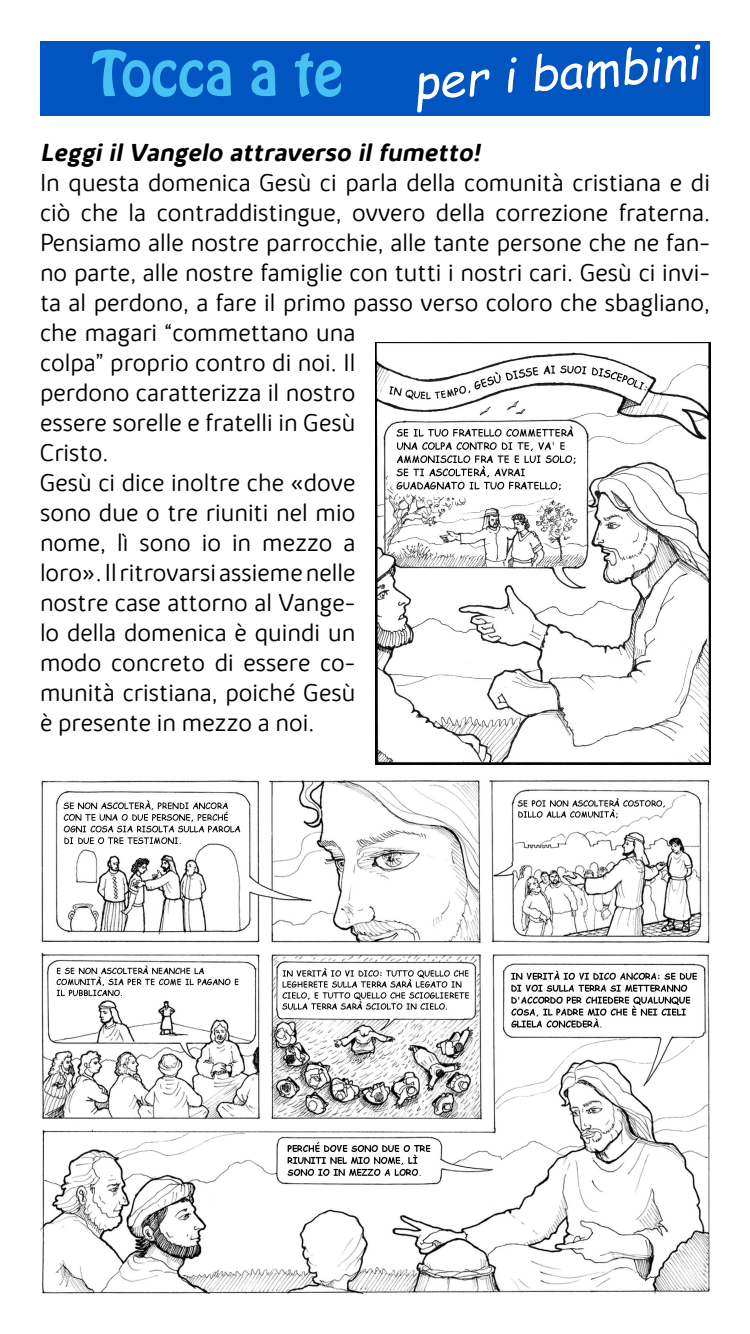
<style>
.page{position:relative;width:750px;height:1334px;background:#fff}
.page>*{position:absolute;margin:0;border:0;box-sizing:border-box;transform-origin:0 0}
.t1{font:55px "Hobo Std";color:#47c1f1}
.t2{font:italic 47.8px "Comic Sans MS";color:#fff}
.t3{font:300 25px/30px "Kabrio Alternate";color:#000}
.t4{font:italic 700 25px "Kabrio Alternate";color:#000}
</style>
<div class="page">
<div style="left:40px;top:41px;width:670px;height:75px;background:#0055c0"></div>
<img style="left:40px;top:779px;width:670px;height:515px">
<img style="left:375px;top:342px;width:335px;height:423px">
<h1 class="t1" style="left:92px;top:36px;width:253px">Tocca a te</h1>
<h2 class="t2" style="left:411px;top:47px;width:288px;rotate:-4deg">per i bambini</h2>
<p class="t4" style="left:40px;top:137px;width:442px">Leggi il Vangelo attraverso il fumetto!</p>
<p class="t3" style="left:40px;top:168px;width:672px">In questa domenica Gesù ci parla della comunità cristiana e di ciò che la contraddistingue, ovvero della correzione fraterna.<br>Pensiamo alle nostre parrocchie, alle tante persone che ne fan&shy;no parte, alle nostre famiglie con tutti i nostri cari. Gesù ci invi&shy;ta al perdono, a fare il primo passo verso coloro che sbagliano, che magari “commettano una<br>colpa” proprio contro di noi. Il<br>perdono caratterizza il nostro<br>essere sorelle e fratelli in Gesù<br>Cristo.<br>Gesù ci dice inoltre che «dove<br>sono due o tre riuniti nel mio<br>nome, lì sono io in mezzo a<br>loro». Il ritrovarsi assieme nelle<br>nostre case attorno al Vange-<br>lo della domenica è quindi un<br>modo concreto di essere co-<br>munità cristiana, poiché Gesù<br>è presente in mezzo a noi.</p>
</div>
